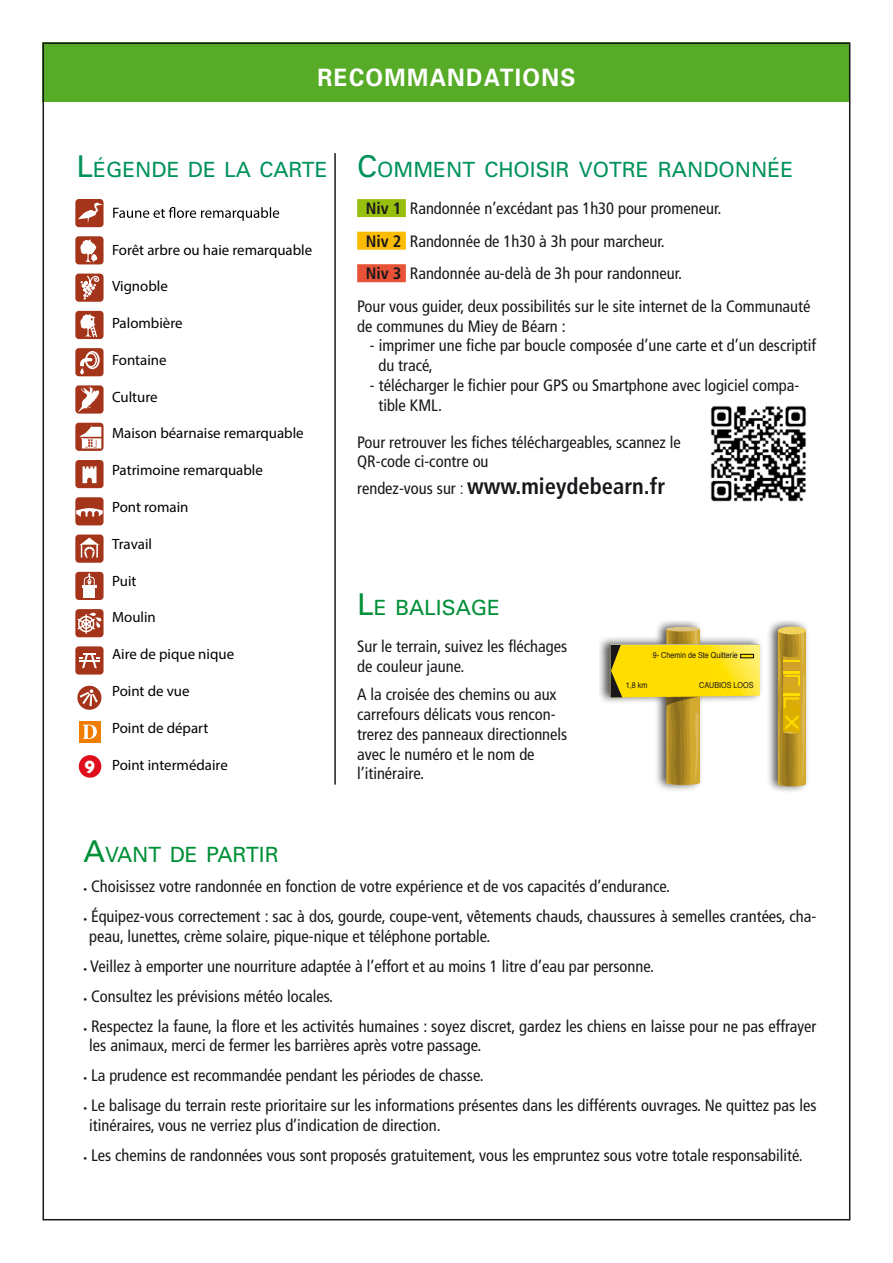
<style>
.page{position:relative;width:893px;height:1263px;background:#fff}
.page>*{position:absolute;margin:0;border:0;box-sizing:border-box;transform-origin:0 0}
.t1{font:700 24px "Univers";letter-spacing:.06em;color:#fff;scale:.94 1}
.t2{font:700 condensed 22.5px "Frutiger LT Com";color:#1a171c}
.t3{font:21px "Univers";color:#00925b}
.t4{font:21px "Univers";color:#009037}
.t5{font:700 18px "Gill Sans";color:#fff}
.t6{font:condensed 16.5px/19.8px "Frutiger LT Com";color:#1a171c}
.t7{font:14.85px "Myriad Pro";color:#000}
.t8{font:8.25px "Helvetica";color:#1a171c;scale:.87 1}
.s1{font-size:30px}
.s2{font-weight:700}
.s3{font-weight:400;font-size:16.5px}
.s4{font-weight:300;font-size:16.5px}
.s5{font-size:7.5px}
</style>
<div class="page">
<div style="left:357px;top:199px;width:49px;height:18px;background:#97bf0d"></div>
<div style="left:357px;top:232px;width:49px;height:18px;background:#fabb00"></div>
<div style="left:357px;top:264px;width:49px;height:18px;background:#e85236"></div>
<div style="left:43px;top:43px;width:807px;height:59px;background:#57ab27"></div>
<img style="left:710px;top:406px;width:97px;height:96px">
<div style="left:75px;top:534px;width:29px;height:29px;background:#a4351b;border-radius:4px"></div>
<svg style="left:79px;top:537px;width:21px;height:21px"></svg>
<div style="left:75px;top:609px;width:29px;height:28px;background:#a4351b;border-radius:4px"></div>
<svg style="left:77px;top:613px;width:25px;height:21px"></svg>
<div style="left:75px;top:646px;width:29px;height:28px;background:#a4351b;border-radius:4px"></div>
<svg style="left:79px;top:653px;width:21px;height:15px"></svg>
<div style="left:75px;top:572px;width:29px;height:28px;background:#a4351b;border-radius:4px"></div>
<div style="left:83px;top:588px;width:12px;height:10px;background:#fafcfc"></div>
<svg style="left:82px;top:574px;width:15px;height:13px"></svg>
<div style="left:75px;top:236px;width:29px;height:28px;background:#a4351b;border-radius:4px"></div>
<svg style="left:80px;top:239px;width:18px;height:24px"></svg>
<div style="left:75px;top:348px;width:29px;height:28px;background:#a4351b;border-radius:4px"></div>
<svg style="left:80px;top:351px;width:20px;height:23px"></svg>
<svg style="left:77px;top:685px;width:25px;height:25px"></svg>
<svg style="left:75px;top:423px;width:29px;height:28px"></svg>
<svg style="left:80px;top:424px;width:21px;height:24px"></svg>
<div style="left:75px;top:311px;width:29px;height:28px;background:#a4351b;border-radius:4px"></div>
<svg style="left:80px;top:314px;width:17px;height:23px"></svg>
<div style="left:75px;top:199px;width:29px;height:28px;background:#a4351b;border-radius:4px"></div>
<svg style="left:78px;top:202px;width:25px;height:21px"></svg>
<div style="left:75px;top:460px;width:29px;height:28px;background:#a4351b;border-radius:4px"></div>
<svg style="left:83px;top:466px;width:14px;height:17px"></svg>
<div style="left:75px;top:385px;width:29px;height:29px;background:#a4351b;border-radius:4px"></div>
<svg style="left:78px;top:387px;width:22px;height:25px"></svg>
<div style="left:75px;top:497px;width:29px;height:28px;background:#a4351b;border-radius:4px"></div>
<svg style="left:76px;top:508px;width:27px;height:8px"></svg>
<div style="left:75px;top:274px;width:29px;height:28px;background:#a4351b;border-radius:4px"></div>
<svg style="left:80px;top:275px;width:20px;height:25px"></svg>
<div style="left:79px;top:755px;width:22px;height:23px;background:#e00e1d;border-radius:50%"></div>
<svg style="left:113px;top:207px;width:166px;height:14px"></svg>
<div style="left:79px;top:721px;width:22px;height:21px;background:#ef7d00"></div>
<svg style="left:83px;top:725px;width:14px;height:14px"></svg>
<div style="left:600px;top:621px;width:210px;height:173px;background:#1a171c;opacity:.75"></div>
<div style="left:778px;top:627px;width:28px;height:7px;background:#efd35d;border-radius:50%"></div>
<hr style="left:666px;top:627px;width:34px;height:4px;background:#dbc58b;border-radius:50%">
<svg style="left:778px;top:631px;width:28px;height:156px;background:#c7a025"></svg>
<svg style="left:609px;top:629px;width:151px;height:156px"></svg>
<div style="left:741px;top:654px;width:13px;height:4px;border:1px solid #010308"></div>
<hr style="left:334px;top:153px;width:2px;height:631px;background:#1a171c">
<h1 class="t1" style="left:317px;top:62px;width:276px">RECOMMANDATIONS</h1>
<p class="t3" style="left:77px;top:157px;width:253px"><span class="s1">L</span>ÉGENDE DE LA CARTE</p>
<p class="t5" style="left:85px;top:756px;width:12px">9</p>
<p class="t7" style="left:112px;top:240px;width:202px">Forêt arbre ou haie remarquable</p>
<p class="t7" style="left:112px;top:277px;width:57px">Vignoble</p>
<p class="t7" style="left:112px;top:314px;width:72px">Palombière</p>
<p class="t7" style="left:112px;top:351px;width:56px">Fontaine</p>
<p class="t7" style="left:112px;top:388px;width:47px">Culture</p>
<p class="t7" style="left:112px;top:424px;width:193px">Maison béarnaise remarquable</p>
<p class="t7" style="left:112px;top:461px;width:152px">Patrimoine remarquable</p>
<p class="t7" style="left:112px;top:498px;width:78px">Pont romain</p>
<p class="t7" style="left:112px;top:535px;width:41px">Travail</p>
<p class="t7" style="left:112px;top:571px;width:26px">Puit</p>
<p class="t7" style="left:112px;top:608px;width:45px">Moulin</p>
<p class="t7" style="left:112px;top:645px;width:124px">Aire de pique nique</p>
<p class="t7" style="left:112px;top:682px;width:79px">Point de vue</p>
<p class="t7" style="left:112px;top:719px;width:98px">Point de départ</p>
<p class="t7" style="left:112px;top:755px;width:117px">Point intermédaire</p>
<p class="t3" style="left:357px;top:157px;width:438px"><span class="s1">C</span>OMMENT CHOISIR VOTRE RANDONNÉE</p>
<p class="t6" style="left:366px;top:199px;width:357px"><span class="s2">Niv 1</span> Randonnée n’excédant pas 1h30 pour promeneur.</p>
<p class="t6" style="left:366px;top:231px;width:301px"><span class="s2">Niv 2</span> Randonnée de 1h30 à 3h pour marcheur.</p>
<p class="t6" style="left:366px;top:264px;width:318px"><span class="s2">Niv 3</span> Randonnée au-delà de 3h pour randonneur.</p>
<p class="t6" style="left:357px;top:296px;width:455px">Pour vous guider, deux possibilités sur le site internet de la Communauté</p>
<p class="t6" style="left:357px;top:316px;width:210px">de communes du Miey de Béarn :</p>
<p class="t6" style="left:378px;top:336px;width:439px;text-indent:-8px">- imprimer une fiche par boucle composée d’une carte et d’un descriptif du tracé,</p>
<p class="t6" style="left:378px;top:375px;width:422px;text-indent:-8px">- télécharger le fichier pour GPS ou Smartphone avec logiciel compa&shy;tible KML.</p>
<p class="t6" style="left:357px;top:432px;width:325px">Pour retrouver les fiches téléchargeables, scannez le<br>QR-code ci-contre ou</p>
<h2 class="t2" style="left:357px;top:473px;width:310px"><span class="s3">rendez-vous sur</span> <span class="s4">:</span> www.mieydebearn.fr</h2>
<p class="t4" style="left:357px;top:595px;width:144px"><span class="s1">L</span>E BALISAGE</p>
<p class="t6" style="left:357px;top:637px;width:212px">Sur le terrain, suivez les fléchages de couleur jaune.</p>
<p class="t6" style="left:357px;top:685px;width:212px">A la croisée des chemins ou aux carrefours délicats vous rencon&shy;trerez des panneaux directionnels avec le numéro et le nom de l’itinéraire.</p>
<p class="t8" style="left:653px;top:649px;width:99px">9- Chemin de Ste Quitterie</p>
<p class="t8" style="left:626px;top:679px;width:26px">1,8 km</p>
<p class="t8" style="left:699px;top:679px;width:64px">CAUBIOS LOOS</p>
<p class="t4" style="left:83px;top:841px;width:197px"><span class="s1">A</span>VANT DE PARTIR</p>
<p class="t6" style="left:83px;top:876px;width:588px"><span class="s5">•</span> Choisissez votre randonnée en fonction de votre expérience et de vos capacités d’endurance.</p>
<p class="t6" style="left:89px;top:906px;width:729px;text-indent:-6px"><span class="s5">•</span> Équipez-vous correctement : sac à dos, gourde, coupe-vent, vêtements chauds, chaussures à semelles crantées, cha&shy;peau, lunettes, crème solaire, pique-nique et téléphone portable.</p>
<p class="t6" style="left:83px;top:956px;width:572px"><span class="s5">•</span> Veillez à emporter une nourriture adaptée à l’effort et au moins 1 litre d’eau par personne.</p>
<p class="t6" style="left:83px;top:986px;width:251px"><span class="s5">•</span> Consultez les prévisions météo locales.</p>
<p class="t6" style="left:89px;top:1016px;width:729px;text-indent:-6px"><span class="s5">•</span> Respectez la faune, la flore et les activités humaines : soyez discret, gardez les chiens en laisse pour ne pas effrayer les animaux, merci de fermer les barrières après votre passage.</p>
<p class="t6" style="left:83px;top:1066px;width:402px"><span class="s5">•</span> La prudence est recommandée pendant les périodes de chasse.</p>
<p class="t6" style="left:89px;top:1096px;width:729px;text-indent:-6px"><span class="s5">•</span> Le balisage du terrain reste prioritaire sur les informations présentes dans les différents ouvrages. Ne quittez pas les itinéraires, vous ne verriez plus d’indication de direction.</p>
<p class="t6" style="left:83px;top:1146px;width:721px"><span class="s5">•</span> Les chemins de randonnées vous sont proposés gratuitement, vous les empruntez sous votre totale responsabilité.</p>
</div>
